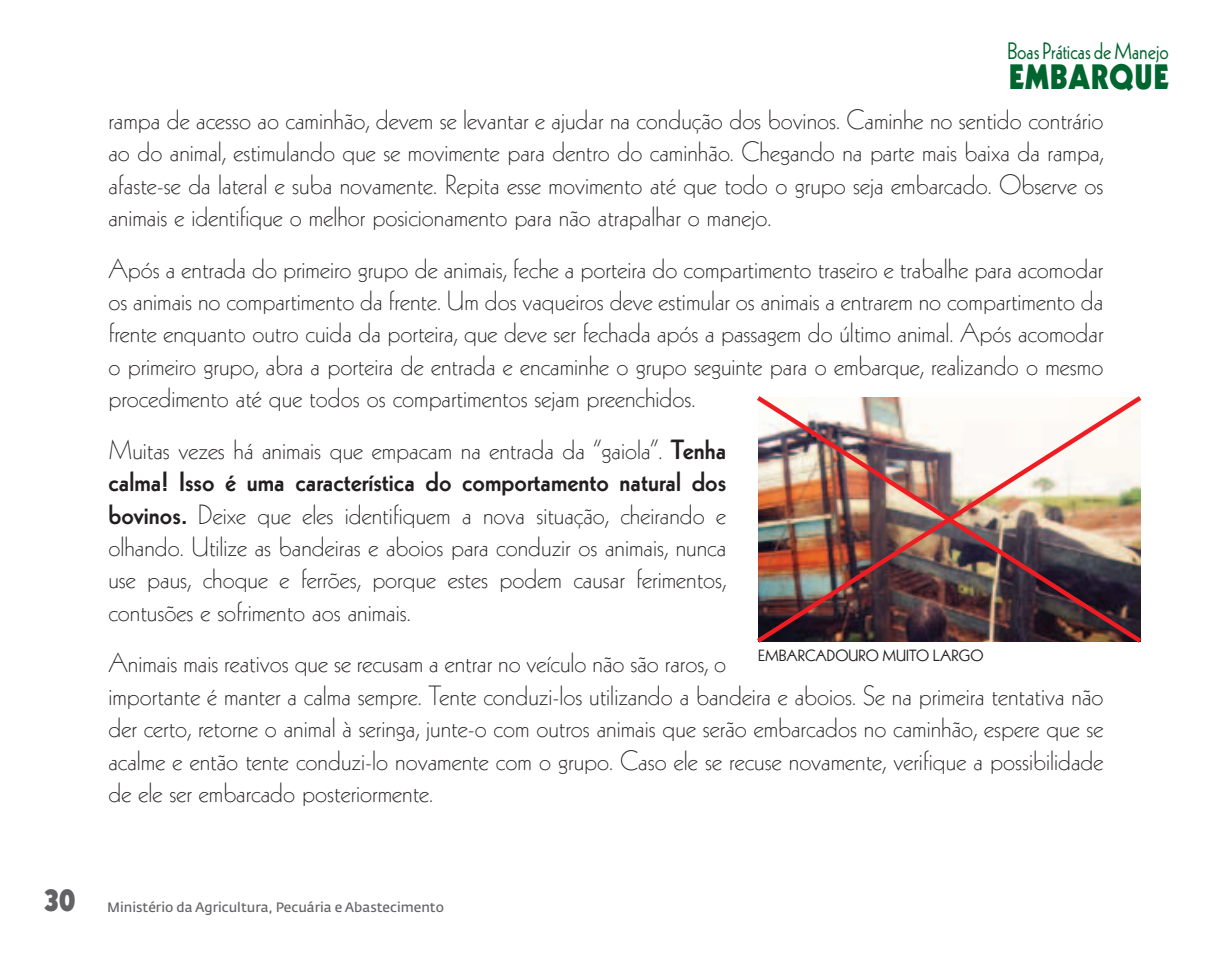
<style>
.page{position:relative;width:1212px;height:957px;background:#fff}
.page>*{position:absolute;margin:0;border:0;box-sizing:border-box;transform-origin:0 0}
.t1{font:900 34.2px "Kabel";letter-spacing:.03em;color:#00652e;scale:.9 1}
.t2{font:900 31.5px "Kabel";color:#636366}
.t3{font:300 27px/32.4px "Kabel";color:#231f20;text-align:justify}
.t4{font:23.18px "Kabel";color:#00652e;scale:.88 1}
.t5{font:15.75px "Kabel";color:#231f20}
.t6{font:13.5px "Fedra Sans Std";color:#636366}
.s1{font-weight:800}
</style>
<div class="page">
<img style="left:757px;top:396px;width:385px;height:247px">
<p class="t2" style="left:45px;top:880px;width:32px">30</p>
<p class="t4" style="left:1007px;top:37px;width:185px">Boas Práticas de Manejo</p>
<p class="t1" style="left:1009px;top:56px;width:179px">EMBARQUE</p>
<p class="t3" style="left:108px;top:104px;width:996px">rampa de acesso ao caminhão, devem se levantar e ajudar na condução dos bovinos. Caminhe no sentido contrário ao do animal, estimulando que se movimente para dentro do caminhão. Chegando na parte mais baixa da rampa, afaste-se da lateral e suba novamente. Repita esse movimento até que todo o grupo seja embarcado. Observe os animais e identifique o melhor posicionamento para não atrapalhar o manejo.</p>
<p class="t3" style="left:108px;top:253px;width:996px">Após a entrada do primeiro grupo de animais, feche a porteira do compartimento traseiro e trabalhe para acomodar os animais no compartimento da frente. Um dos vaqueiros deve estimular os animais a entrarem no compartimento da frente enquanto outro cuida da porteira, que deve ser fechada após a passagem do último animal. Após acomodar o primeiro grupo, abra a porteira de entrada e encaminhe o grupo seguinte para o embarque, realizando o mesmo procedimento até que todos os compartimentos sejam preenchidos.</p>
<p class="t3" style="left:108px;top:434px;width:619px">Muitas vezes há animais que empacam na entrada da “gaiola”. <span class="s1">Tenha calma! Isso é uma característica do comportamento natural dos bovinos.</span> Deixe que eles identifiquem a nova situação, cheirando e olhando. Utilize as bandeiras e aboios para conduzir os animais, nunca use paus, choque e ferrões, porque estes podem causar ferimentos, contusões e sofrimento aos animais.</p>
<p class="t3" style="left:108px;top:647px;width:997px;text-align:left">Animais mais reativos que se recusam a entrar no veículo não são raros, o<br>importante é manter a calma sempre. Tente conduzi-los utilizando a bandeira e aboios. Se na primeira tentativa não der certo, retorne o animal à seringa, junte-o com outros animais que serão embarcados no caminhão, espere que se acalme e então tente conduzi-lo novamente com o grupo. Caso ele se recuse novamente, verifique a possibilidade de ele ser embarcado posteriormente.</p>
<p class="t5" style="left:758px;top:647px;width:227px">EMBARCADOURO MUITO LARGO</p>
<p class="t6" style="left:107px;top:898px;width:338px">Ministério da Agricultura, Pecuária e Abastecimento</p>
</div>
